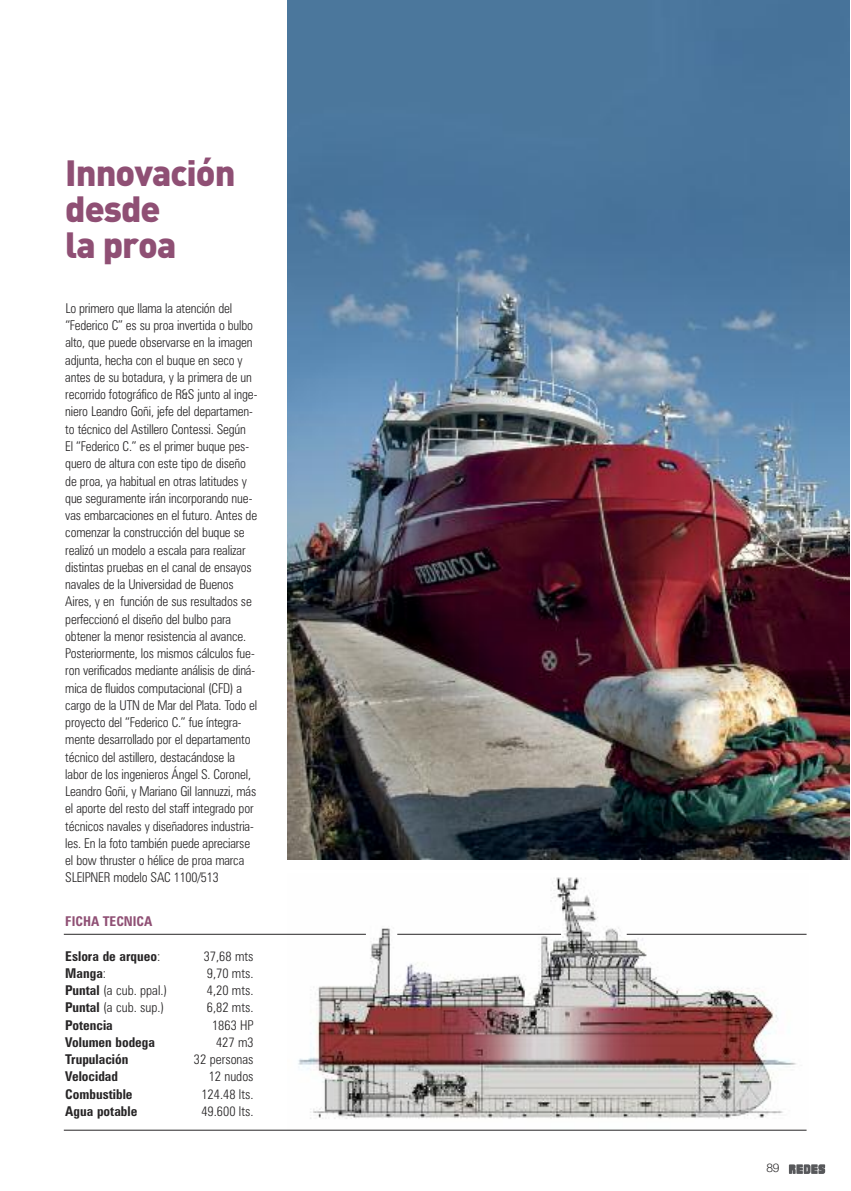
<style>
.page{position:relative;width:851px;height:1191px;background:#fff}
.page>*{position:absolute;margin:0;border:0;box-sizing:border-box;transform-origin:0 0}
.t1{font:900 36px/36px "DIN Pro";letter-spacing:-.03em;color:#8f4f74}
.t2{font:300 condensed 13.5px/17.2px "Zurich BT";letter-spacing:-.015em;color:#272526}
.t3{font:13.5px "Zurich Bold Condensed BT";color:#272526}
.t4{font:13.5px "Zurich Bold Condensed BT";color:#8f4f74}
.t5{font:300 12px "Helvetica Neue";color:#272526}
.s1{font-family:"Zurich BT";font-weight:300;font-stretch:condensed}
.s2{font-family:"Zurich Bold Condensed BT";font-weight:400;font-stretch:normal}
</style>
<div class="page">
<img style="left:287px;top:0;width:562px;height:859px">
<img style="left:287px;top:877px;width:520px;height:253px">
<svg style="left:788px;top:1164px;width:37px;height:10px"></svg>
<hr style="left:64px;top:934px;width:302px;height:1px;background:#272526">
<hr style="left:397px;top:934px;width:164px;height:1px;background:#272526">
<hr style="left:626px;top:934px;width:180px;height:1px;background:#272526">
<hr style="left:64px;top:1130px;width:742px;height:1px;background:#272526">
<h1 class="t1" style="left:65px;top:158px;width:172px">Innovación desde<br>la proa</h1>
<p class="t2" style="left:65px;top:300px;width:193px">Lo primero que llama la atención del “Federico C” es su proa invertida o bulbo alto, que puede observarse en la imagen adjunta, hecha con el buque en seco y antes de su botadura, y la primera de un recorrido fotográfico de R&amp;S junto al inge&shy;niero Leandro Goñi, jefe del departamen&shy;to técnico del Astillero Contessi. Según<br>El “Federico C.” es el primer buque pes&shy;quero de altura con este tipo de diseño de proa, ya habitual en otras latitudes y que seguramente irán incorporando nue&shy;vas embarcaciones en el futuro. Antes de comenzar la construcción del buque se realizó un modelo a escala para realizar distintas pruebas en el canal de ensayos navales de la Universidad de Buenos Aires, y en función de sus resultados se perfeccionó el diseño del bulbo para obtener la menor resistencia al avance.<br>Posteriormente, los mismos cálculos fue&shy;ron verificados mediante análisis de diná&shy;mica de fluidos computacional (CFD) a cargo de la UTN de Mar del Plata. Todo el proyecto del “Federico C.” fue íntegra&shy;mente desarrollado por el departamento técnico del astillero, destacándose la labor de los ingenieros Ángel S. Coronel, Leandro Goñi, y Mariano Gil Iannuzzi, más el aporte del resto del staff integrado por técnicos navales y diseñadores industria&shy;les. En la foto también puede apreciarse el bow thruster o hélice de proa marca SLEIPNER modelo SAC 1100/513</p>
<p class="t4" style="left:65px;top:913px;width:89px">FICHA TECNICA</p>
<p class="t3" style="left:65px;top:948px;width:96px">Eslora de arqueo<span class="s1">:</span></p>
<p class="t2" style="left:204px;top:947px;width:51px">37,68 mts</p>
<p class="t3" style="left:65px;top:965px;width:42px">Manga<span class="s1">:</span></p>
<p class="t2" style="left:207px;top:964px;width:48px">9,70 mts.</p>
<p class="t2" style="left:65px;top:981px;width:103px"><span class="s2">Puntal</span> (a cub. ppal.)</p>
<p class="t2" style="left:207px;top:981px;width:48px">4,20 mts.</p>
<p class="t2" style="left:65px;top:999px;width:100px"><span class="s2">Puntal</span> (a cub. sup.)</p>
<p class="t2" style="left:207px;top:999px;width:48px">6,82 mts.</p>
<p class="t3" style="left:65px;top:1017px;width:49px">Potencia</p>
<p class="t2" style="left:212px;top:1016px;width:43px">1863 HP</p>
<p class="t3" style="left:65px;top:1034px;width:91px">Volumen bodega</p>
<p class="t2" style="left:216px;top:1033px;width:39px">427 m3</p>
<p class="t3" style="left:65px;top:1051px;width:65px">Trupulación</p>
<p class="t2" style="left:194px;top:1050px;width:61px">32 personas</p>
<p class="t3" style="left:65px;top:1068px;width:54px">Velocidad</p>
<p class="t2" style="left:209px;top:1068px;width:46px">12 nudos</p>
<p class="t3" style="left:65px;top:1086px;width:69px">Combustible</p>
<p class="t2" style="left:201px;top:1085px;width:54px">124.48 lts.</p>
<p class="t3" style="left:65px;top:1103px;width:73px">Agua potable</p>
<p class="t2" style="left:201px;top:1102px;width:54px">49.600 lts.</p>
<p class="t5" style="left:766px;top:1160px;width:15px">89</p>
</div>
